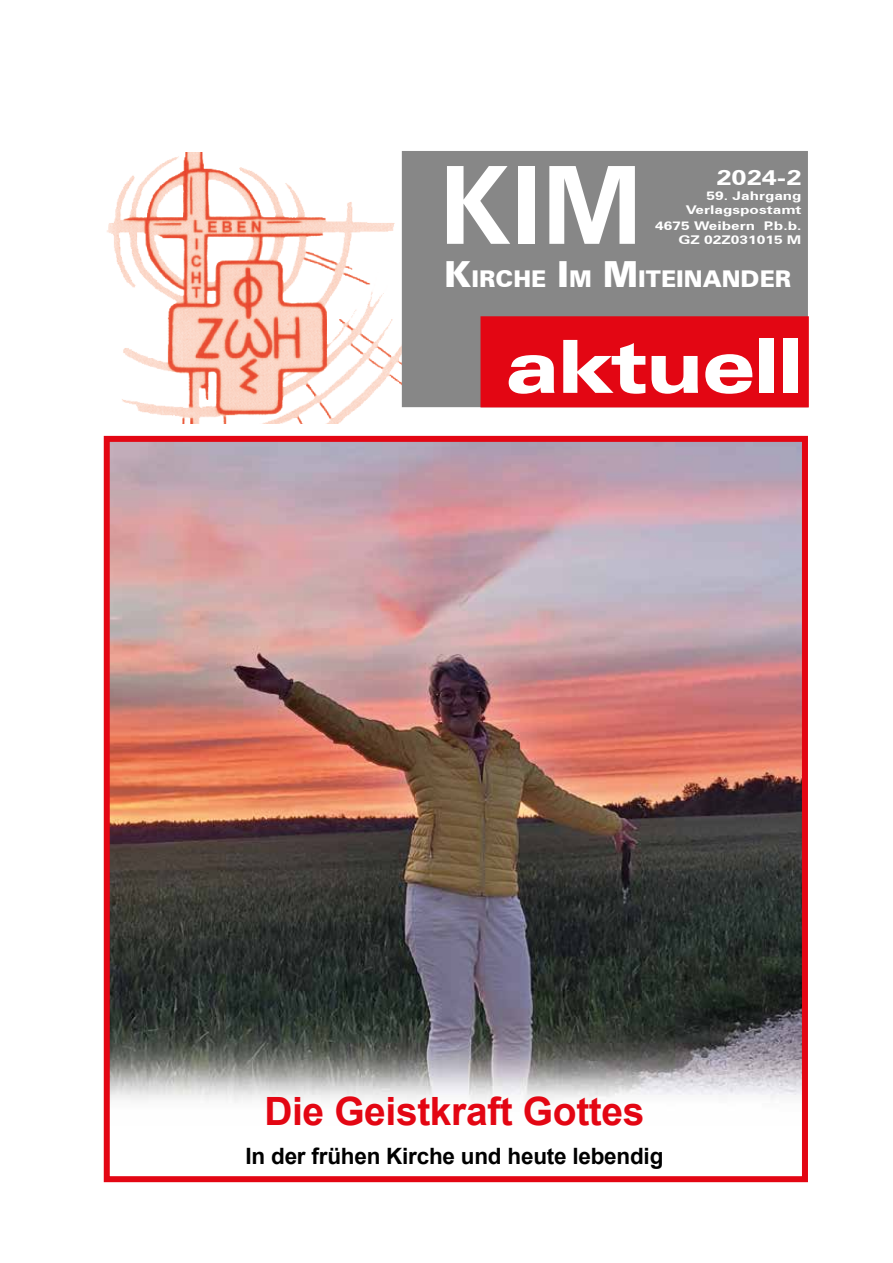
<style>
.page{position:relative;width:893px;height:1263px;background:#fff}
.page>*{position:absolute;margin:0;border:0;box-sizing:border-box;transform-origin:0 0}
.t1{font:700 108px "Zurich BT";color:#fff}
.t2{font:900 expanded 73.5px "Zurich BT";color:#fff}
.t3{font:700 39px "Arial";letter-spacing:-.01em;color:#e30613}
.t4{font:900 23.1px "Zurich BT";color:#fff}
.t5{font:700 22.5px "Arial";letter-spacing:-.01em;color:#000}
.t6{font:700 21px "Zurich BT";color:#fff;scale:1.3 1}
.t7{font:700 12px/14.4px "Zurich BT";color:#fff;text-align:right;scale:1.3 1}
.s1{font-size:36px}
.s2{font-size:75px}
</style>
<div class="page">
<img style="left:111px;top:443px;width:690px;height:660px">
<div style="left:104px;top:436px;width:704px;height:746px;border:6px solid #e30613"></div>
<img style="left:107px;top:152px;width:295px;height:272px">
<div style="left:402px;top:151px;width:406px;height:256px;background:#878787"></div>
<div style="left:480px;top:316px;width:329px;height:91px;background:#e30613;border:2px solid #e30613"></div>
<h1 class="t1" style="left:439px;top:127px;width:205px">KIM</h1>
<h3 class="t6" style="left:716px;top:163px;width:67px">2024-2</h3>
<p class="t7" style="left:686px;top:188px;width:90px">59. Jahrgang<br>Verlagspostamt</p>
<p class="t7" style="left:655px;top:218px;width:114px">4675 Weibern P.b.b.<br>GZ 02Z031015 M</p>
<h3 class="t4" style="left:444px;top:264px;width:348px"><span class="s1">K</span>IRCHE <span class="s1">I</span> M <span class="s1">M</span> ITEINANDER</h3>
<h2 class="t2" style="left:507px;top:323px;width:297px">aktu<span class="s2">ell</span></h2>
<h3 class="t3" style="left:264px;top:1083px;width:382px">Die Geistkraft Gottes</h3>
<h3 class="t5" style="left:246px;top:1140px;width:419px">In der frühen Kirche und heute lebendig</h3>
</div>
